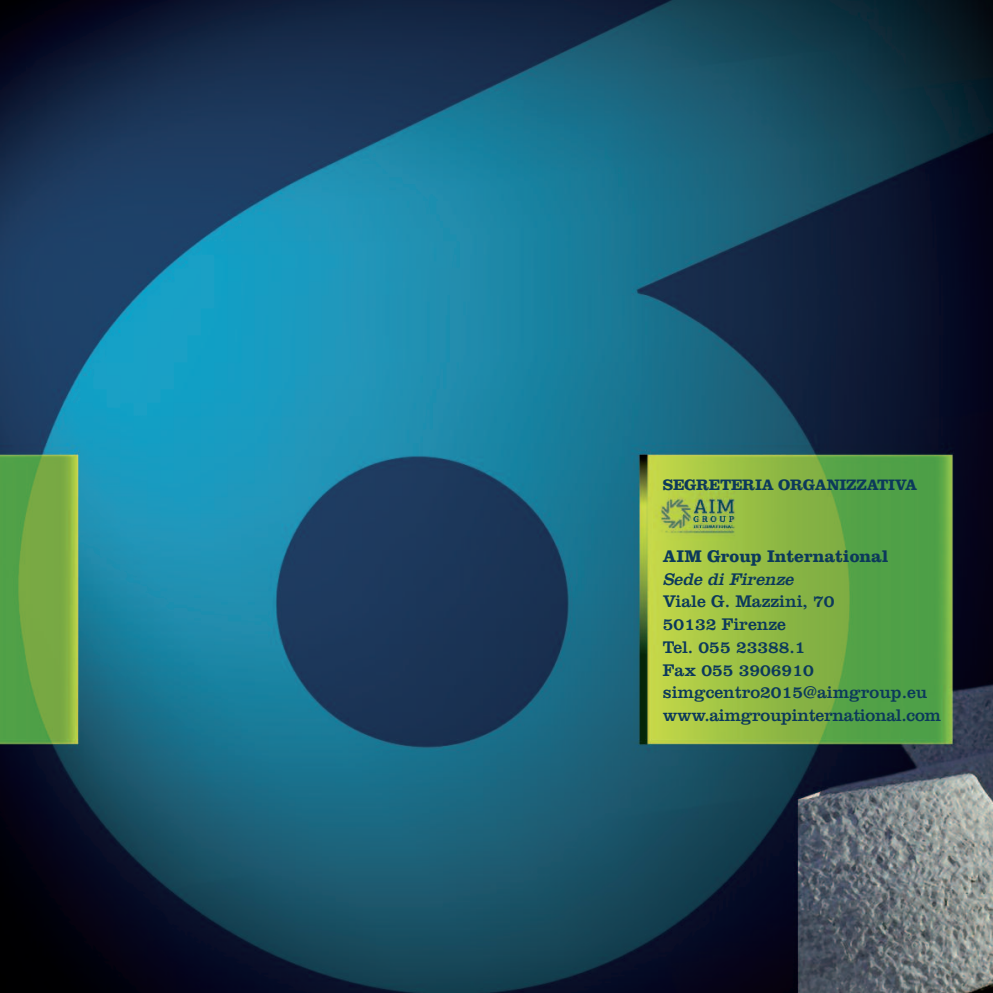
<style>
.page{position:relative;width:993px;height:993px;background:#fff}
.page>*{position:absolute;margin:0;border:0;box-sizing:border-box;transform-origin:0 0}
.t1{font:17.5px/22.8px "Clarendon LT Std";color:#0c395b}
.t2{font:700 17.5px "Clarendon LT Std";color:#0c395b}
.t3{font:italic 17.5px "Clarendon LT Std";color:#0c395b}
.t4{font:700 15.75px "Clarendon LT Std";letter-spacing:-.02em;color:#0c395b}
</style>
<div class="page">
<img style="left:0;top:0;width:992px;height:992px">
<img style="left:653px;top:491px;width:87px;height:49px">
<p class="t4" style="left:662px;top:479px;width:256px">SEGRETERIA ORGANIZZATIVA</p>
<p class="t2" style="left:662px;top:550px;width:227px">AIM Group International</p>
<p class="t3" style="left:662px;top:573px;width:135px">Sede di Firenze</p>
<p class="t1" style="left:662px;top:592px;width:279px">Viale G. Mazzini, 70<br>50132 Firenze<br>Tel. 055 23388.1<br>Fax 055 3906910 simgcentro2015@aimgroup.eu www.aimgroupinternational.com</p>
</div>
